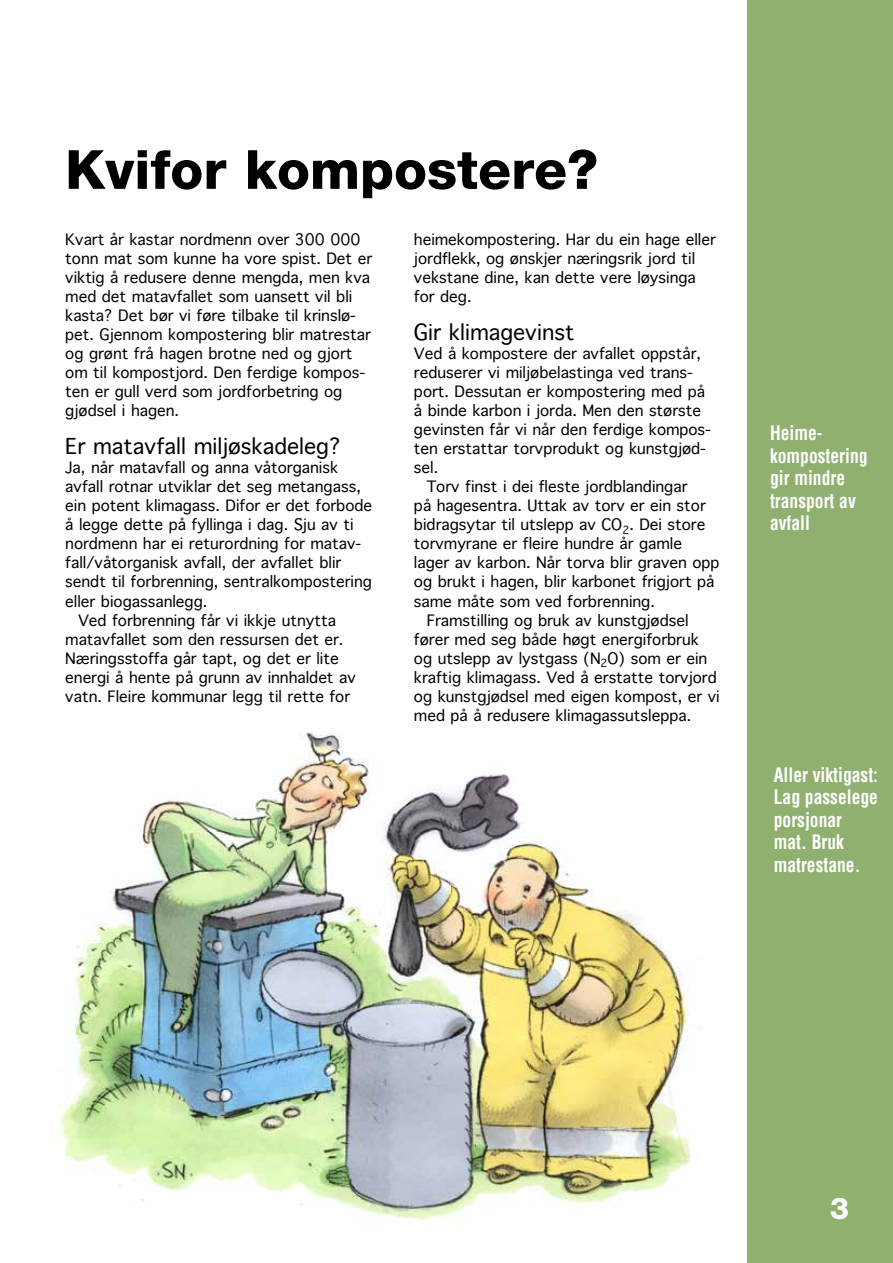
<style>
.page{position:relative;width:893px;height:1263px;background:#fff}
.page>*{position:absolute;margin:0;border:0;box-sizing:border-box;transform-origin:0 0}
.t1{font:800 54px "Helvetica Neue LT Pro";color:#000}
.t2{font:800 30px "Helvetica Neue LT Pro";color:#fff}
.t3{font:21px "Geneva";color:#000}
.t4{font:700 condensed 19.5px/22.5px "Helvetica";color:#fff;scale:.9 1}
.t5{font:15px/19px "Geneva";color:#000}
</style>
<div class="page">
<div style="left:747px;top:0;width:146px;height:1263px;background:#90b06f"></div>
<img style="left:51px;top:732px;width:640px;height:488px">
<h1 class="t1" style="left:65px;top:138px;width:534px">Kvifor kompostere?</h1>
<p class="t5" style="left:65px;top:229px;width:308px">Kvart år kastar nordmenn over 300 000 tonn mat som kunne ha vore spist. Det er viktig å redusere denne mengda, men kva med det matavfallet som uansett vil bli kasta? Det bør vi føre tilbake til krinslø&shy;pet. Gjennom kompostering blir matrestar og grønt frå hagen brotne ned og gjort om til kompostjord. Den ferdige kompos&shy;ten er gull verd som jordforbetring og gjødsel i hagen.</p>
<h3 class="t3" style="left:65px;top:433px;width:277px">Er matavfall miljøskadeleg?</h3>
<p class="t5" style="left:65px;top:458px;width:274px">Ja, når matavfall og anna våtorganisk</p>
<p class="t5" style="left:65px;top:477px;width:297px">avfall rotnar utviklar det seg metangass,</p>
<p class="t5" style="left:65px;top:496px;width:308px">ein potent klimagass. Difor er det forbode</p>
<p class="t5" style="left:65px;top:515px;width:290px">å legge dette på fyllinga i dag. Sju av ti</p>
<p class="t5" style="left:65px;top:534px;width:297px">nordmenn har ei returordning for matav-</p>
<p class="t5" style="left:65px;top:553px;width:278px">fall/våtorganisk avfall, der avfallet blir</p>
<p class="t5" style="left:65px;top:572px;width:308px">sendt til forbrenning, sentralkompostering</p>
<p class="t5" style="left:65px;top:591px;width:144px">eller biogassanlegg.</p>
<p class="t5" style="left:78px;top:610px;width:259px">Ved forbrenning får vi ikkje utnytta</p>
<p class="t5" style="left:65px;top:629px;width:280px">matavfallet som den ressursen det er.</p>
<p class="t5" style="left:65px;top:648px;width:275px">Næringsstoffa går tapt, og det er lite</p>
<p class="t5" style="left:65px;top:667px;width:292px">energi å hente på grunn av innhaldet av</p>
<p class="t5" style="left:65px;top:686px;width:286px">vatn. Fleire kommunar legg til rette for</p>
<p class="t5" style="left:414px;top:229px;width:303px">heimekompostering. Har du ein hage eller jordflekk, og ønskjer næringsrik jord til vekstane dine, kan dette vere løysinga for deg.</p>
<h3 class="t3" style="left:414px;top:319px;width:162px">Gir klimagevinst</h3>
<p class="t5" style="left:414px;top:343px;width:289px">Ved å kompostere der avfallet oppstår,</p>
<p class="t5" style="left:414px;top:363px;width:280px">reduserer vi miljøbelastinga ved trans-</p>
<p class="t5" style="left:414px;top:382px;width:293px">port. Dessutan er kompostering med på</p>
<p class="t5" style="left:414px;top:401px;width:289px">å binde karbon i jorda. Men den største</p>
<p class="t5" style="left:414px;top:420px;width:298px">gevinsten får vi når den ferdige kompos-</p>
<p class="t5" style="left:414px;top:439px;width:293px">ten erstattar torvprodukt og kunstgjød-</p>
<p class="t5" style="left:414px;top:458px;width:26px">sel.</p>
<p class="t5" style="left:427px;top:477px;width:262px">Torv finst i dei fleste jordblandingar</p>
<p class="t5" style="left:414px;top:496px;width:293px">på hagesentra. Uttak av torv er ein stor</p>
<p class="t5" style="left:414px;top:515px;width:293px">bidragsytar til utslepp av CO<sub>2</sub>. Dei store</p>
<p class="t5" style="left:414px;top:534px;width:270px">torvmyrane er fleire hundre år gamle</p>
<p class="t5" style="left:414px;top:553px;width:307px">lager av karbon. Når torva blir graven opp</p>
<p class="t5" style="left:414px;top:572px;width:302px">og brukt i hagen, blir karbonet frigjort på</p>
<p class="t5" style="left:414px;top:591px;width:242px">same måte som ved forbrenning.</p>
<p class="t5" style="left:427px;top:610px;width:263px">Framstilling og bruk av kunstgjødsel</p>
<p class="t5" style="left:414px;top:629px;width:286px">fører med seg både høgt energiforbruk</p>
<p class="t5" style="left:414px;top:648px;width:295px">og utslepp av lystgass (N<sub>2</sub>O) som er ein</p>
<p class="t5" style="left:414px;top:667px;width:304px">kraftig klimagass. Ved å erstatte torvjord</p>
<p class="t5" style="left:414px;top:686px;width:307px">og kunstgjødsel med eigen kompost, er vi</p>
<p class="t5" style="left:414px;top:705px;width:279px">med på å redusere klimagassutsleppa.</p>
<h3 class="t4" style="left:770px;top:422px;width:110px">Heime&shy;kompostering gir mindre transport av avfall</h3>
<h3 class="t4" style="left:774px;top:763px;width:117px">Aller viktigast:<br>Lag passelege porsjonar mat. Bruk matrestane.</h3>
<h2 class="t2" style="left:830px;top:1190px;width:20px">3</h2>
</div>
